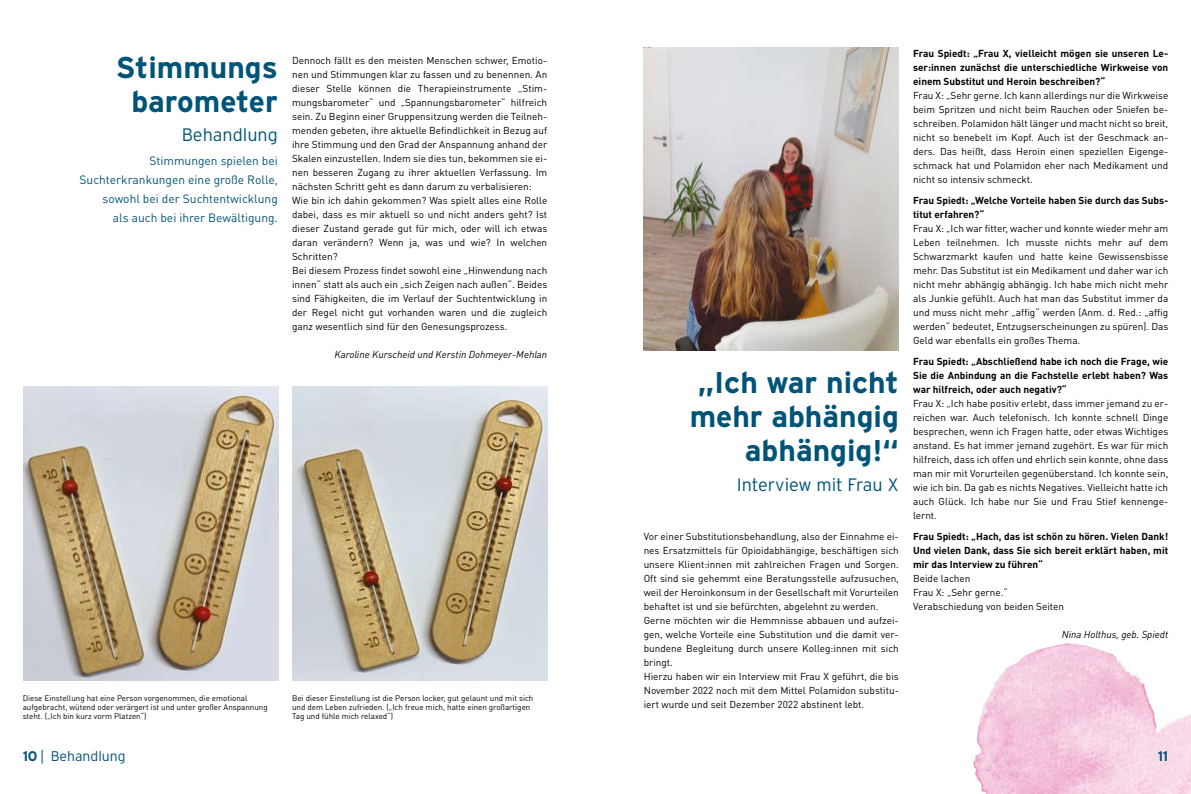
<style>
.page{position:relative;width:1191px;height:794px;background:#fff}
.page>*{position:absolute;margin:0;border:0;box-sizing:border-box;transform-origin:0 0}
.t1{font:700 30px/34px "Interstate";color:#005478;text-align:center}
.t2{font:300 18px "Interstate";color:#005478}
.t3{font:300 14px "Interstate";color:#005478}
.t4{font:700 14px "Interstate";color:#005478}
.t5{font:12px/19px "DINOT";color:#005478;text-align:right}
.t6{font:10px/14px "DINOT";color:#000}
.t7{font:700 10px/14px "DINOT";color:#000;text-align:justify}
.t8{font:italic 10px "DINOT";color:#000}
.t9{font:8px/9px "DINOT";color:#000}
.s1{font-weight:700}
</style>
<div class="page">
<img style="left:973px;top:643px;width:218px;height:151px">
<img style="left:23px;top:387px;width:255px;height:293px">
<img style="left:292px;top:386px;width:255px;height:294px">
<img style="left:643px;top:48px;width:256px;height:303px">
<h1 class="t1" style="left:116px;top:50px;width:163px">Stimmungs barometer</h1>
<h2 class="t2" style="left:182px;top:125px;width:98px">Behandlung</h2>
<p class="t5" style="left:80px;top:150px;width:200px">Stimmungen spielen bei<br>Suchterkrankungen eine große Rolle, sowohl bei der Suchtentwicklung<br>als auch bei ihrer Bewältigung.</p>
<p class="t6" style="left:292px;top:53px;width:257px">Dennoch fällt es den meisten Menschen schwer, Emotio&shy;nen und Stimmungen klar zu fassen und zu benennen. An dieser Stelle können die Therapieinstrumente „Stim&shy;mungsbarometer“ und „Spannungsbarometer“ hilfreich sein. Zu Beginn einer Gruppensitzung werden die Teilneh&shy;menden gebeten, ihre aktuelle Befindlichkeit in Bezug auf ihre Stimmung und den Grad der Anspannung anhand der Skalen einzustellen. Indem sie dies tun, bekommen sie ei&shy;nen besseren Zugang zu ihrer aktuellen Verfassung. Im nächsten Schritt geht es dann darum zu verbalisieren:<br>Wie bin ich dahin gekommen? Was spielt alles eine Rolle dabei, dass es mir aktuell so und nicht anders geht? Ist dieser Zustand gerade gut für mich, oder will ich etwas daran verändern? Wenn ja, was und wie? In welchen Schritten?<br>Bei diesem Prozess findet sowohl eine „Hinwendung nach innen“ statt als auch ein „sich Zeigen nach außen“. Beides sind Fähigkeiten, die im Verlauf der Suchtentwicklung in der Regel nicht gut vorhanden waren und die zugleich ganz wesentlich sind für den Genesungsprozess.</p>
<p class="t8" style="left:334px;top:348px;width:214px">Karoline Kurscheid und Kerstin Dohmeyer-Mehlan</p>
<p class="t9" style="left:23px;top:693px;width:246px">Diese Einstellung hat eine Person vorgenommen, die emotional aufgebracht, wütend oder verärgert ist und unter großer Anspannung steht. („Ich bin kurz vorm Platzen“)</p>
<p class="t9" style="left:292px;top:693px;width:243px">Bei dieser Einstellung ist die Person locker, gut gelaunt und mit sich und dem Leben zufrieden. („Ich freue mich, hatte einen großartigen<br>Tag und fühle mich relaxed“)</p>
<h1 class="t1" style="left:690px;top:365px;width:211px;text-align:right">„Ich war nicht mehr abhängig abhängig!“</h1>
<h2 class="t2" style="left:737px;top:475px;width:163px">Interview mit Frau X</h2>
<p class="t6" style="left:643px;top:529px;width:257px">Vor einer Substitutionsbehandlung, also der Einnahme ei&shy;nes Ersatzmittels für Opioidabhängige, beschäftigen sich unsere Klient:innen mit zahlreichen Fragen und Sorgen.<br>Oft sind sie gehemmt eine Beratungsstelle aufzusuchen, weil der Heroinkonsum in der Gesellschaft mit Vorurteilen behaftet ist und sie befürchten, abgelehnt zu werden.<br>Gerne möchten wir die Hemmnisse abbauen und aufzei&shy;gen, welche Vorteile eine Substitution und die damit ver&shy;bundene Begleitung durch unsere Kolleg:innen mit sich bringt.<br>Hierzu haben wir ein Interview mit Frau X geführt, die bis November 2022 noch mit dem Mittel Polamidon substitu&shy;iert wurde und seit Dezember 2022 abstinent lebt.</p>
<p class="t7" style="left:913px;top:46px;width:257px">Frau Spiedt: „Frau X, vielleicht mögen sie unseren Le&shy;ser:innen zunächst die unterschiedliche Wirkweise von einem Substitut und Heroin beschreiben?“</p>
<p class="t6" style="left:913px;top:88px;width:257px;text-align:justify">Frau X: „Sehr gerne. Ich kann allerdings nur die Wirkweise beim Spritzen und nicht beim Rauchen oder Sniefen be&shy;schreiben. Polamidon hält länger und macht nicht so breit, nicht so benebelt im Kopf. Auch ist der Geschmack an&shy;ders. Das heißt, dass Heroin einen speziellen Eigenge&shy;schmack hat und Polamidon eher nach Medikament und nicht so intensiv schmeckt.</p>
<p class="t7" style="left:913px;top:193px;width:257px">Frau Spiedt: „Welche Vorteile haben Sie durch das Subs&shy;titut erfahren?“</p>
<p class="t6" style="left:913px;top:221px;width:257px;text-align:justify">Frau X: „Ich war fitter, wacher und konnte wieder mehr am Leben teilnehmen. Ich musste nichts mehr auf dem Schwarzmarkt kaufen und hatte keine Gewissensbisse mehr. Das Substitut ist ein Medikament und daher war ich nicht mehr abhängig abhängig. Ich habe mich nicht mehr als Junkie gefühlt. Auch hat man das Substitut immer da und muss nicht mehr „affig“ werden (Anm. d. Red.: „affig werden“ bedeutet, Entzugserscheinungen zu spüren). Das Geld war ebenfalls ein großes Thema.</p>
<p class="t7" style="left:913px;top:354px;width:257px">Frau Spiedt: „Abschließend habe ich noch die Frage, wie Sie die Anbindung an die Fachstelle erlebt haben? Was war hilfreich, oder auch negativ?“</p>
<p class="t6" style="left:913px;top:396px;width:257px;text-align:justify">Frau X: „Ich habe positiv erlebt, dass immer jemand zu er&shy;reichen war. Auch telefonisch. Ich konnte schnell Dinge besprechen, wenn ich Fragen hatte, oder etwas Wichtiges anstand. Es hat immer jemand zugehört. Es war für mich hilfreich, dass ich offen und ehrlich sein konnte, ohne dass man mir mit Vorurteilen gegenüberstand. Ich konnte sein, wie ich bin. Da gab es nichts Negatives. Vielleicht hatte ich auch Glück. Ich habe nur Sie und Frau Stief kennenge&shy;lernt.</p>
<p class="t7" style="left:913px;top:529px;width:257px">Frau Spiedt: „Hach, das ist schön zu hören. Vielen Dank!<br>Und vielen Dank, dass Sie sich bereit erklärt haben, mit mir das Interview zu führen“</p>
<p class="t6" style="left:913px;top:571px;width:152px">Beide lachen<br>Frau X: „Sehr gerne.“<br>Verabschiedung von beiden Seiten</p>
<p class="t8" style="left:1061px;top:628px;width:108px">Nina Holthus, geb. Spiedt</p>
<h3 class="t3" style="left:23px;top:748px;width:104px"><span class="s1">10</span> | Behandlung</h3>
<h3 class="t4" style="left:1157px;top:748px;width:12px">11</h3>
</div>
